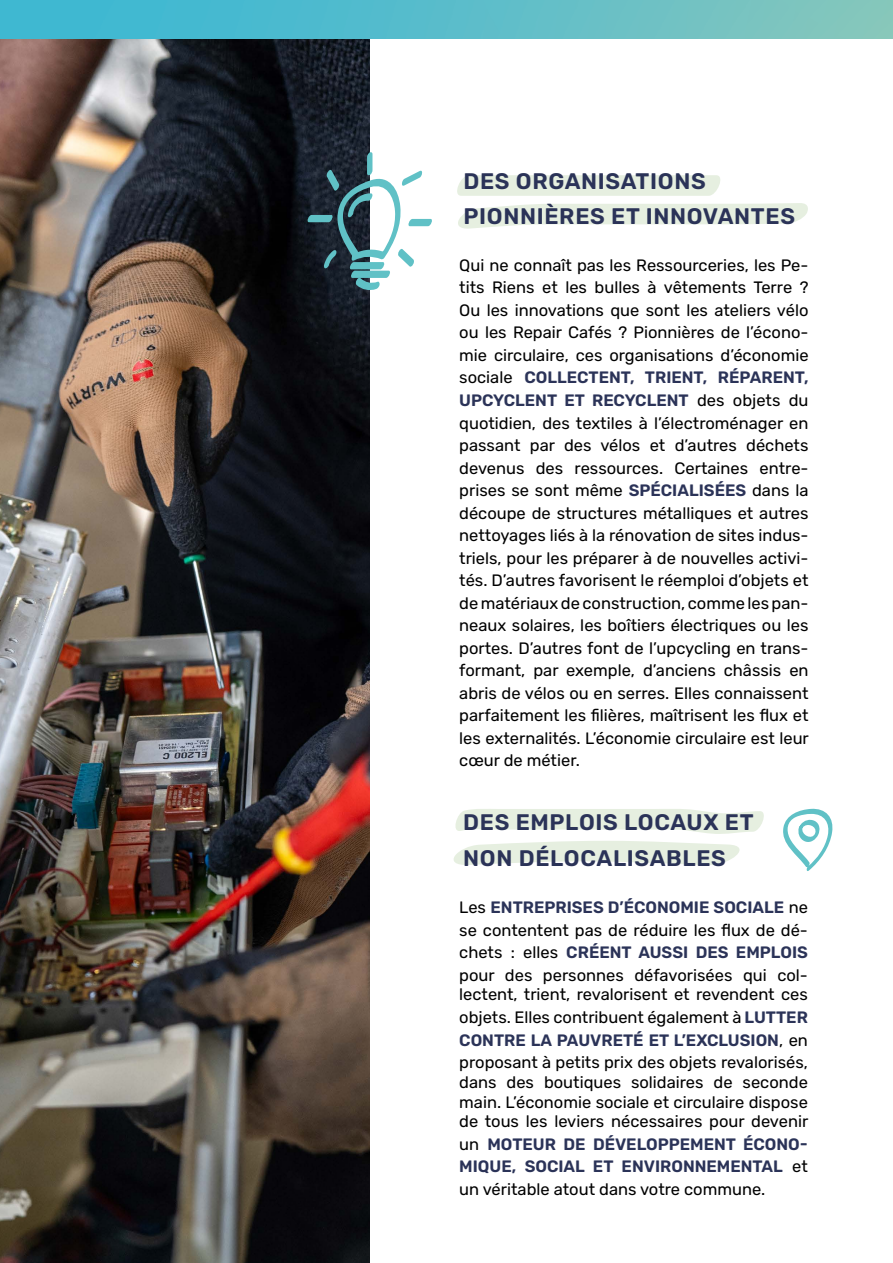
<style>
.page{position:relative;width:893px;height:1263px;background:#fff}
.page>*{position:absolute;margin:0;border:0;box-sizing:border-box;transform-origin:0 0}
.t1{font:600 22.5px/34.5px "Rubik";letter-spacing:.03em;color:#2b3358}
.t2{font:16.5px/22.5px "Rubik";color:#000;text-align:justify}
.t3{font:600 16.5px/22.5px "Rubik";color:#2b3358;text-align:justify}
.s1{font-weight:600;color:#2b3358}
.s2{font-weight:400;color:#000}
</style>
<div class="page">
<img style="left:0;top:38px;width:370px;height:1225px">
<img style="left:0;top:0;width:893px;height:38px">
<svg style="left:455px;top:809px;width:309px;height:25px"></svg>
<svg style="left:453px;top:841px;width:287px;height:24px"></svg>
<div style="left:457px;top:175px;width:263px;height:21px;background:#e6efe0"></div>
<svg style="left:458px;top:203px;width:350px;height:26px"></svg>
<svg style="left:306px;top:152px;width:126px;height:139px"></svg>
<svg style="left:783px;top:808px;width:50px;height:63px"></svg>
<h1 class="t1" style="left:463px;top:165px;width:333px">DES ORGANISATIONS<br>PIONNIÈRES ET INNOVANTES</h1>
<p class="t2" style="left:459px;top:255px;width:351px">Qui ne connaît pas les Ressourceries, les Pe&shy;tits Riens et les bulles à vêtements Terre ?<br>Ou les innovations que sont les ateliers vélo ou les Repair Cafés ? Pionnières de l’écono&shy;mie circulaire, ces organisations d’économie sociale <span class="s1">COLLECTENT, TRIENT, RÉPARENT, UPCYCLENT ET RECYCLENT</span> des objets du quotidien, des textiles à l’électroménager en passant par des vélos et d’autres déchets devenus des ressources. Certaines entre&shy;prises se sont même <span class="s1">SPÉCIALISÉES</span> dans la découpe de structures métalliques et autres nettoyages liés à la rénovation de sites indus&shy;triels, pour les préparer à de nouvelles activi&shy;tés. D’autres favorisent le réemploi d’objets et de matériaux de construction, comme les pan&shy;neaux solaires, les boîtiers électriques ou les portes. D’autres font de l’upcycling en trans&shy;formant, par exemple, d’anciens châssis en abris de vélos ou en serres. Elles connaissent parfaitement les filières, maîtrisent les flux et les externalités. L’économie circulaire est leur cœur de métier.</p>
<h1 class="t1" style="left:463px;top:805px;width:292px;line-height:35.7px">DES EMPLOIS LOCAUX ET<br>NON DÉLOCALISABLES</h1>
<p class="t2" style="left:459px;top:897px;width:350px">Les <span class="s1">ENTREPRISES D’ÉCONOMIE SOCIALE</span> ne se contentent pas de réduire les flux de dé&shy;chets : elles <span class="s1">CRÉENT AUSSI DES EMPLOIS </span>pour des personnes défavorisées qui col-</p>
<p class="t2" style="left:459px;top:984px;width:350px">lectent, trient, revalorisent et revendent ces objets. Elles contribuent également à <span class="s1">LUTTER CONTRE LA PAUVRETÉ ET L’EXCLUSION</span>, en proposant à petits prix des objets revalorisés,</p>
<p class="t2" style="left:459px;top:1073px;width:351px;line-height:19.8px">dans des boutiques solidaires de seconde main. L’économie sociale et circulaire dispose de tous les leviers nécessaires pour devenir</p>
<p class="t3" style="left:459px;top:1134px;width:350px"><span class="s2">un</span> MOTEUR DE DÉVELOPPEMENT ÉCONO-MIQUE, SOCIAL ET ENVIRONNEMENTAL <span class="s2">et un véritable atout dans votre commune.</span></p>
</div>
